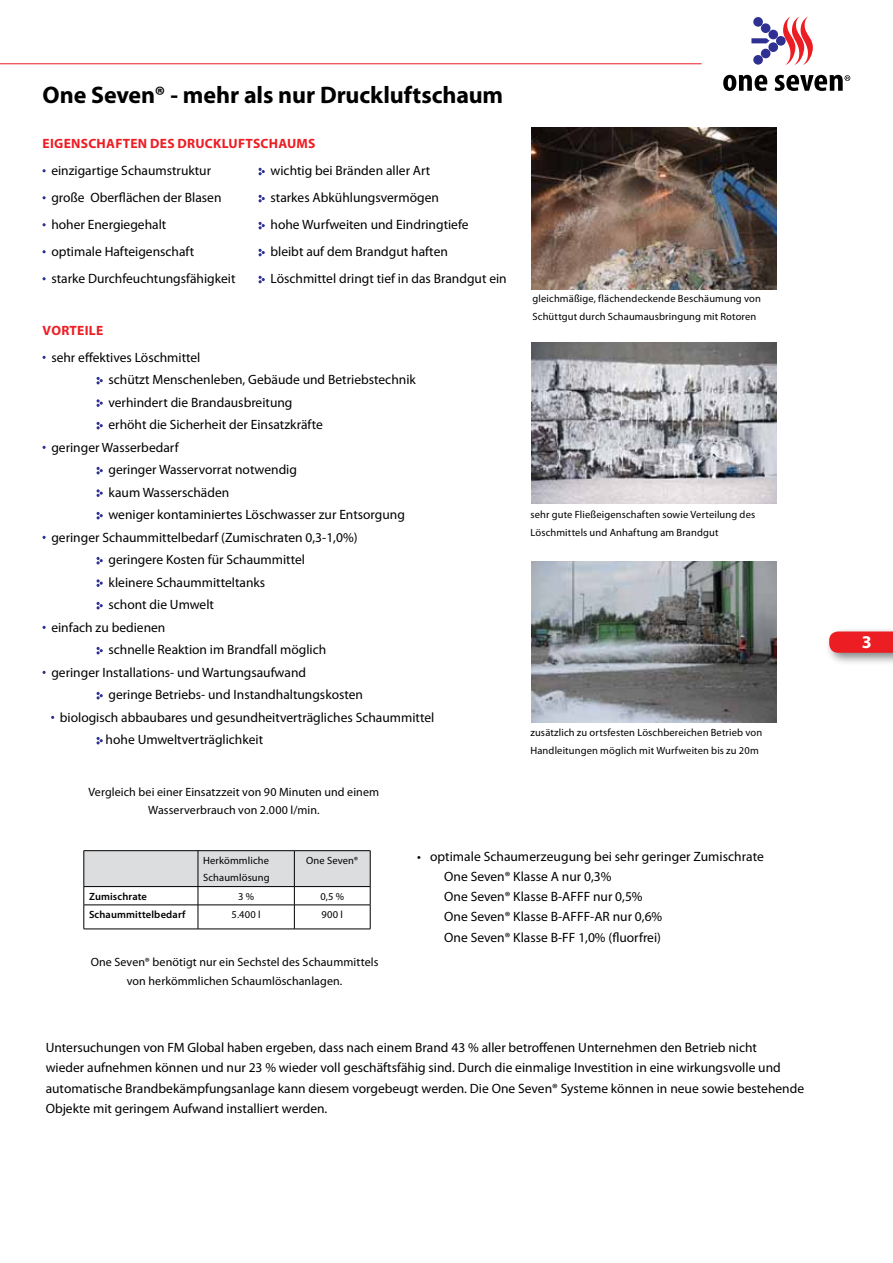
<style>
.page{position:relative;width:893px;height:1263px;background:#fff}
.page>*{position:absolute;margin:0;border:0;box-sizing:border-box;transform-origin:0 0}
.t1{font:700 24px "Myriad Pro";letter-spacing:-.005em;color:#000}
.t2{font:700 18px "Myriad Pro";color:#fff}
.t3{font:13.5px/20.2px "Myriad Pro";color:#000}
.t4{font:700 13.5px "Myriad Pro";letter-spacing:.02em;color:#ed1d24}
.t5{font:12px/19.5px "Myriad Pro";letter-spacing:.01em;color:#000;text-align:center}
.t6{font:10.5px/18px "Myriad Pro";letter-spacing:.015em;color:#000}
.t7{font:600 10.5px "Myriad Pro";letter-spacing:.015em;color:#000}
</style>
<div class="page">
<svg style="left:723px;top:75px;width:44px;height:16px"></svg>
<svg style="left:775px;top:75px;width:75px;height:16px"></svg>
<svg style="left:783px;top:17px;width:30px;height:48px"></svg>
<div style="left:776px;top:36px;width:10px;height:10px;background:#2e3092;border-radius:50%"></div>
<div style="left:768px;top:30px;width:10px;height:9px;background:#2e3092;border-radius:50%"></div>
<div style="left:761px;top:23px;width:9px;height:10px;background:#2e3092;border-radius:50%"></div>
<div style="left:753px;top:17px;width:10px;height:10px;background:#2e3092;border-radius:50%"></div>
<div style="left:768px;top:42px;width:10px;height:10px;background:#2e3092;border-radius:50%"></div>
<div style="left:761px;top:49px;width:9px;height:9px;background:#2e3092;border-radius:50%"></div>
<div style="left:753px;top:55px;width:10px;height:10px;background:#2e3092;border-radius:50%"></div>
<svg style="left:751px;top:38px;width:19px;height:5px"></svg>
<div style="left:824px;top:627px;width:69px;height:39px;background:#000;opacity:.5"></div>
<svg style="left:829px;top:631px;width:64px;height:22px"></svg>
<hr style="left:0;top:63px;width:702px;height:1px;background:#ed1d24">
<svg style="left:259px;top:168px;width:6px;height:7px"></svg>
<svg style="left:259px;top:195px;width:6px;height:7px"></svg>
<svg style="left:259px;top:222px;width:6px;height:7px"></svg>
<svg style="left:259px;top:249px;width:6px;height:7px"></svg>
<svg style="left:259px;top:276px;width:6px;height:7px"></svg>
<svg style="left:97px;top:377px;width:6px;height:7px"></svg>
<svg style="left:97px;top:399px;width:6px;height:8px"></svg>
<svg style="left:97px;top:422px;width:6px;height:7px"></svg>
<svg style="left:97px;top:467px;width:6px;height:7px"></svg>
<svg style="left:97px;top:489px;width:6px;height:8px"></svg>
<svg style="left:97px;top:512px;width:6px;height:7px"></svg>
<svg style="left:97px;top:557px;width:6px;height:7px"></svg>
<svg style="left:97px;top:579px;width:6px;height:8px"></svg>
<svg style="left:97px;top:602px;width:6px;height:7px"></svg>
<svg style="left:97px;top:647px;width:6px;height:7px"></svg>
<svg style="left:97px;top:692px;width:6px;height:7px"></svg>
<svg style="left:97px;top:737px;width:6px;height:7px"></svg>
<img style="left:531px;top:342px;width:245px;height:162px">
<img style="left:531px;top:128px;width:245px;height:161px">
<img style="left:531px;top:561px;width:245px;height:162px">
<hr style="left:84px;top:850px;width:114px;height:1px;background:#000">
<hr style="left:198px;top:850px;width:96px;height:1px;background:#000">
<hr style="left:294px;top:850px;width:76px;height:1px;background:#000">
<svg style="left:84px;top:851px;width:287px;height:78px"></svg>
<hr style="left:84px;top:929px;width:114px;height:1px;background:#000">
<hr style="left:198px;top:929px;width:96px;height:1px;background:#000">
<hr style="left:294px;top:929px;width:76px;height:1px;background:#000">
<h1 class="t1" style="left:43px;top:79px;width:462px">ONE SEVEN® - MEHR ALS NUR DRUCKLUFTSCHAUM</h1>
<p class="t4" style="left:43px;top:135px;width:9px">EIGENS</p>
<p class="t4" style="left:88px;top:135px;width:71px">CHAFTEN DES</p>
<p class="t4" style="left:178px;top:135px;width:138px">DRUCKLUFTSCHAUMS</p>
<p class="t3" style="left:51px;top:160px;width:161px">einzigartige Schaumstruktur</p>
<p class="t3" style="left:271px;top:160px;width:161px">wichtig bei Bränden aller Art</p>
<p class="t3" style="left:51px;top:187px;width:172px">große Oberflächen der Blasen</p>
<p class="t3" style="left:271px;top:187px;width:170px">starkes Abkühlungsvermögen</p>
<p class="t3" style="left:51px;top:214px;width:116px">hoher Energiegehalt</p>
<p class="t3" style="left:271px;top:214px;width:200px">hohe Wurfweiten und Eindringtiefe</p>
<p class="t3" style="left:51px;top:241px;width:144px">optimale Hafteigenschaft</p>
<p class="t3" style="left:271px;top:241px;width:179px">bleibt auf dem Brandgut haften</p>
<p class="t3" style="left:51px;top:268px;width:186px">starke Durchfeuchtungsfähigkeit</p>
<p class="t3" style="left:271px;top:268px;width:238px">Löschmittel dringt tief in das Brandgut ein</p>
<p class="t4" style="left:43px;top:322px;width:61px">VORTEI LE</p>
<p class="t3" style="left:51px;top:347px;width:151px">sehr effektives Löschmittel</p>
<p class="t3" style="left:109px;top:370px;width:309px">schützt Menschenleben, Gebäude und Betriebstechnik</p>
<p class="t3" style="left:109px;top:392px;width:185px">verhindert die Brandausbreitung</p>
<p class="t3" style="left:109px;top:415px;width:216px">erhöht die Sicherheit der Einsatzkräfte</p>
<p class="t3" style="left:51px;top:437px;width:129px">geringer Wasserbedarf</p>
<p class="t3" style="left:109px;top:460px;width:190px">geringer Wasservorrat notwendig</p>
<p class="t3" style="left:109px;top:482px;width:122px">kaum Wasserschäden</p>
<p class="t3" style="left:109px;top:505px;width:298px">weniger kontaminiertes Löschwasser zur Entsorgung</p>
<p class="t3" style="left:51px;top:527px;width:308px">geringer Schaummittelbedarf (Zumischraten 0,3-1,0%)</p>
<p class="t3" style="left:109px;top:550px;width:198px">geringere Kosten für Schaummittel</p>
<p class="t3" style="left:109px;top:572px;width:158px">kleinere Schaummitteltanks</p>
<p class="t3" style="left:109px;top:595px;width:107px">schont die Umwelt</p>
<p class="t3" style="left:51px;top:617px;width:116px">einfach zu bedienen</p>
<p class="t3" style="left:109px;top:640px;width:219px">schnelle Reaktion im Brandfall möglich</p>
<p class="t3" style="left:51px;top:662px;width:256px">geringer Installations- und Wartungsaufwand</p>
<p class="t3" style="left:109px;top:685px;width:256px">geringe Betriebs- und Instandhaltungskosten</p>
<p class="t3" style="left:60px;top:707px;width:376px">biologisch abbaubares und gesundheitverträgliches Schaummittel</p>
<p class="t3" style="left:106px;top:730px;width:159px">hohe Umweltverträglichkeit</p>
<p class="t5" style="left:89px;top:782px;width:292px;line-height:18px">Vergleich bei einer Einsatzzeit von 90 Minuten und einem<br>Wasserverbrauch von 2.000 l/min.</p>
<p class="t6" style="left:533px;top:290px;width:230px">gleichmäßige, flächendeckende Beschäumung von<br>Schüttgut durch Schaumausbringung mit Rotoren</p>
<p class="t6" style="left:530px;top:505px;width:226px">sehr gute Fließeigenschaften sowie Verteilung des<br>Löschmittels und Anhaftung am Brandgut</p>
<p class="t6" style="left:530px;top:723px;width:233px">zusätzlich zu ortsfesten Löschbereichen Betrieb von<br>Handleitungen möglich mit Wurfweiten bis zu 20m</p>
<p class="t6" style="left:203px;top:851px;width:68px;line-height:17.5px">Herkömmliche<br>Schaumlösung</p>
<p class="t6" style="left:306px;top:851px;width:54px">One Seven®</p>
<p class="t7" style="left:89px;top:889px;width:59px">Zumischrate</p>
<p class="t6" style="left:238px;top:887px;width:17px">3 %</p>
<p class="t6" style="left:320px;top:887px;width:25px">0,5 %</p>
<p class="t7" style="left:89px;top:908px;width:98px">Schaummittelbedarf</p>
<p class="t6" style="left:232px;top:905px;width:31px">5.400 l</p>
<p class="t6" style="left:322px;top:905px;width:23px">900 l</p>
<p class="t5" style="left:91px;top:952px;width:289px">One Seven® benötigt nur ein Sechstel des Schaummittels von herkömmlichen Schaumlöschanlagen.</p>
<p class="t3" style="left:444px;top:846px;width:321px;text-indent:-27px">• optimale Schaumerzeugung bei sehr geringer Zumischrate One Seven® Klasse A nur 0,3%<br>One Seven® Klasse B-AFFF nur 0,5%<br>One Seven® Klasse B-AFFF-AR nur 0,6%<br>One Seven® Klasse B-FF 1,0% (fluorfrei)</p>
<p class="t3" style="left:46px;top:1037px;width:760px">Untersuchungen von FM Global haben ergeben, dass nach einem Brand 43 % aller betroffenen Unternehmen den Betrieb nicht<br>wieder aufnehmen können und nur 23 % wieder voll geschäftsfähig sind. Durch die einmalige Investition in eine wirkungsvolle und automatische Brandbekämpfungsanlage kann diesem vorgebeugt werden. Die One Seven® Systeme können in neue sowie bestehende Objekte mit geringem Aufwand installiert werden.</p>
<h2 class="t2" style="left:862px;top:630px;width:11px">3</h2>
</div>
